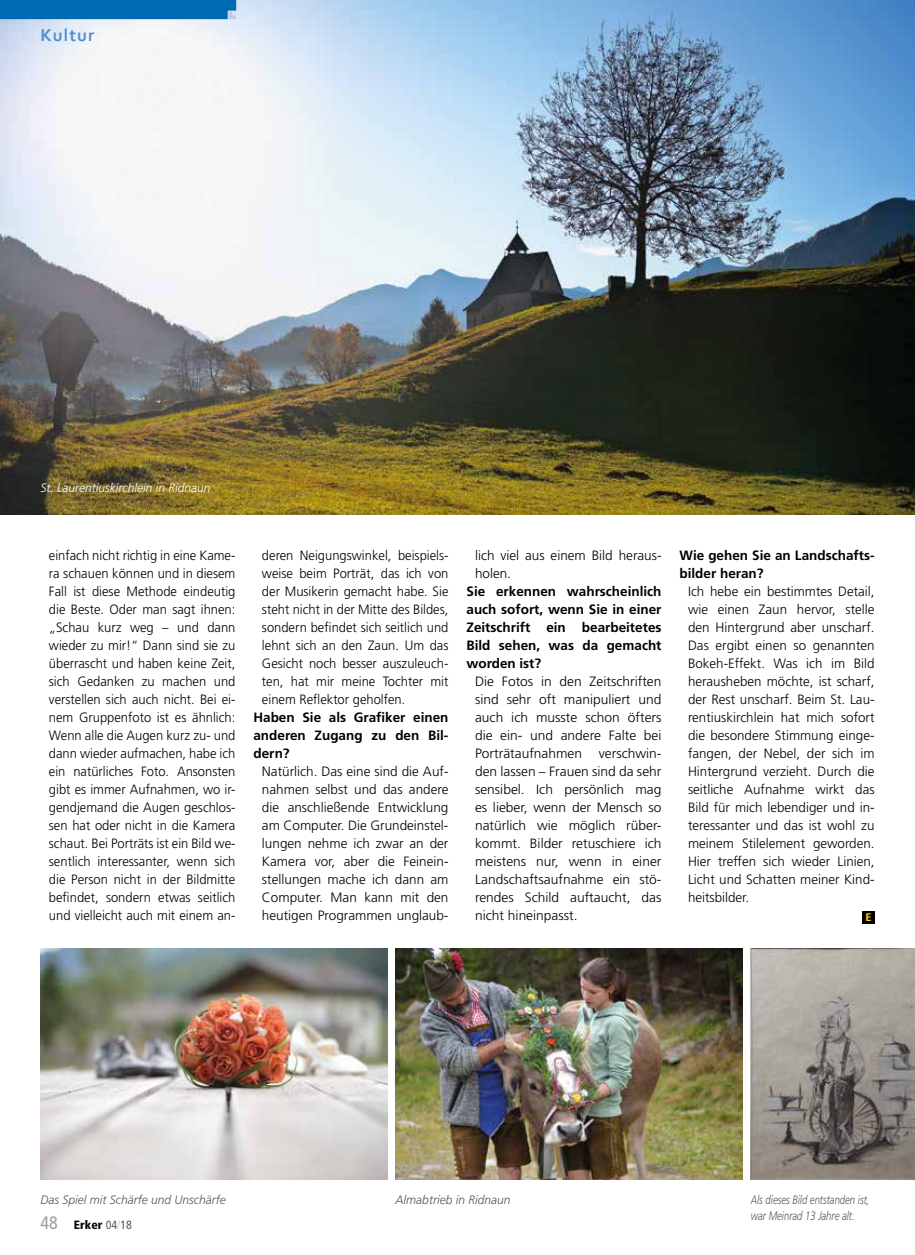
<style>
.page{position:relative;width:915px;height:1255px;background:#fff}
.page>*{position:absolute;margin:0;border:0;box-sizing:border-box;transform-origin:0 0}
.t1{font:700 18px "Corbel";letter-spacing:.06em;color:#4f8fcd}
.t2{font:300 13.5px/18px "Frutiger";color:#000;text-align:justify}
.t3{font:300 13.5px/18px "Frutiger";color:#000;text-align:justify;scale:.96 1}
.t4{font:700 13.5px/18px "Frutiger";color:#000;text-align:justify}
.t5{font:italic 300 12.3px "Frutiger LT Std";color:#575756}
.t6{font:italic 300 12.3px/16.5px "Frutiger LT Std";color:#575756;scale:.77 1}
.t7{font:italic 300 12.3px "Frutiger LT Std";color:#fff}
.t8{font:900 condensed 12px "Frutiger LT Std";color:#000}
.t9{font:700 10.95px "Frutiger LT Std";color:#ffd500}
.s1{font-weight:400;font-size:18px;color:#9d9d9c}
.s2{font-weight:400;color:#575756}
.s3{font-weight:400;color:#c6c6c6}
</style>
<div class="page">
<img style="left:0;top:0;width:914px;height:514px">
<div style="left:0;top:0;width:236px;height:19px;background:#0069b4"></div>
<div style="left:861px;top:911px;width:13px;height:13px;background:#000"></div>
<img style="left:40px;top:948px;width:347px;height:231px">
<img style="left:395px;top:948px;width:347px;height:231px">
<img style="left:750px;top:948px;width:164px;height:231px">
<h1 class="t1" style="left:40px;top:24px;width:56px">Kultur</h1>
<p class="t7" style="left:40px;top:481px;width:172px">St. Laurentiuskirchlein in Ridnaun</p>
<p class="t3" style="left:49px;top:546px;width:196px">einfach nicht richtig in eine Kame&shy;ra schauen können und in diesem Fall ist diese Methode eindeutig die Beste. Oder man sagt ihnen: „Schau kurz weg – und dann wieder zu mir!“ Dann sind sie zu überrascht und haben keine Zeit, sich Gedanken zu machen und verstellen sich auch nicht. Bei ei&shy;nem Gruppenfoto ist es ähnlich:<br>Wenn alle die Augen kurz zu- und dann wieder aufmachen, habe ich ein natürliches Foto. Ansonsten gibt es immer Aufnahmen, wo ir&shy;gendjemand die Augen geschlos&shy;sen hat oder nicht in die Kamera schaut. Bei Porträts ist ein Bild we&shy;sentlich interessanter, wenn sich die Person nicht in der Bildmitte befindet, sondern etwas seitlich und vielleicht auch mit einem an-</p>
<p class="t3" style="left:262px;top:546px;width:196px">deren Neigungswinkel, beispiels&shy;weise beim Porträt, das ich von der Musikerin gemacht habe. Sie steht nicht in der Mitte des Bildes, sondern befindet sich seitlich und lehnt sich an den Zaun. Um das Gesicht noch besser auszuleuch&shy;ten, hat mir meine Tochter mit einem Reflektor geholfen.</p>
<p class="t4" style="left:253px;top:708px;width:196px">Haben Sie als Grafiker einen anderen Zugang zu den Bil&shy;dern?</p>
<p class="t2" style="left:262px;top:762px;width:188px">Natürlich. Das eine sind die Auf&shy;nahmen selbst und das andere die anschließende Entwicklung am Computer. Die Grundeinstel&shy;lungen nehme ich zwar an der Kamera vor, aber die Feinein&shy;stellungen mache ich dann am Computer. Man kann mit den heutigen Programmen unglaub-</p>
<p class="t2" style="left:475px;top:546px;width:188px">lich viel aus einem Bild heraus&shy;holen.</p>
<p class="t4" style="left:466px;top:582px;width:196px">Sie erkennen wahrscheinlich auch sofort, wenn Sie in einer Zeitschrift ein bearbeitetes Bild sehen, was da gemacht worden ist?</p>
<p class="t2" style="left:475px;top:672px;width:188px">Die Fotos in den Zeitschriften sind sehr oft manipuliert und auch ich musste schon öfters die ein- und andere Falte bei Porträtaufnahmen verschwin&shy;den lassen – Frauen sind da sehr sensibel. Ich persönlich mag es lieber, wenn der Mensch so natürlich wie möglich rüber&shy;kommt. Bilder retuschiere ich meistens nur, wenn in einer Landschaftsaufnahme ein stö&shy;rendes Schild auftaucht, das nicht hineinpasst.</p>
<p class="t4" style="left:679px;top:546px;width:196px">Wie gehen Sie an Landschafts&shy;bilder heran?</p>
<p class="t2" style="left:687px;top:582px;width:188px">Ich hebe ein bestimmtes Detail, wie einen Zaun hervor, stelle den Hintergrund aber unscharf.<br>Das ergibt einen so genannten Bokeh-Effekt. Was ich im Bild herausheben möchte, ist scharf, der Rest unscharf. Beim St. Lau&shy;rentiuskirchlein hat mich sofort die besondere Stimmung einge&shy;fangen, der Nebel, der sich im Hintergrund verzieht. Durch die seitliche Aufnahme wirkt das Bild für mich lebendiger und in&shy;teressanter und das ist wohl zu meinem Stilelement geworden.<br>Hier treffen sich wieder Linien, Licht und Schatten meiner Kind&shy;heitsbilder.</p>
<p class="t9" style="left:865px;top:910px;width:8px">E</p>
<p class="t5" style="left:40px;top:1192px;width:187px">Das Spiel mit Schärfe und Unschärfe</p>
<p class="t5" style="left:395px;top:1192px;width:116px">Almabtrieb in Ridnaun</p>
<p class="t6" style="left:750px;top:1191px;width:155px">Als dieses Bild entstanden ist, war Meinrad 13 Jahre alt.</p>
<p class="t8" style="left:40px;top:1217px;width:93px"><span class="s1">48</span> Erker <span class="s2">04</span><span class="s3">/</span><span class="s2">18</span></p>
</div>
